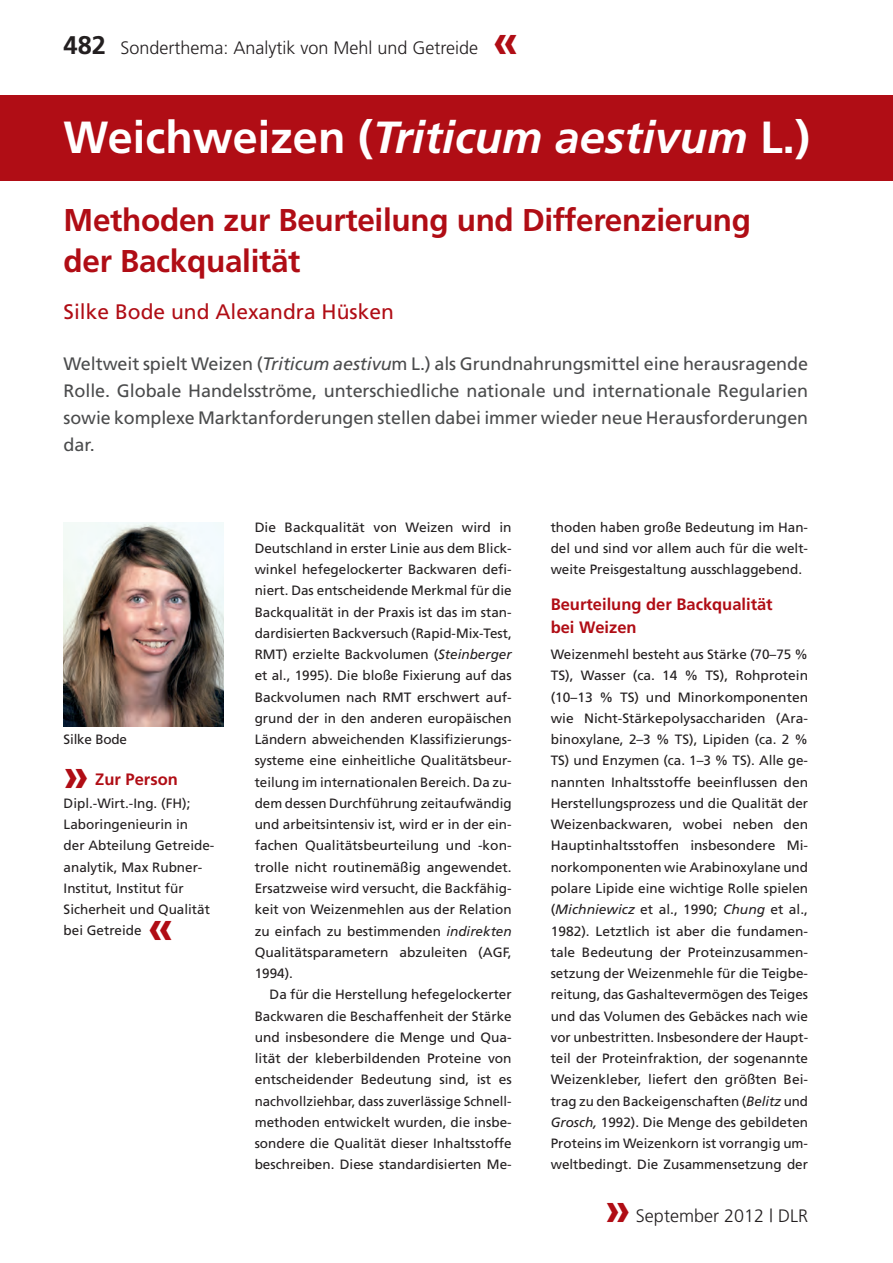
<style>
.page{position:relative;width:893px;height:1263px;background:#fff}
.page>*{position:absolute;margin:0;border:0;box-sizing:border-box;transform-origin:0 0}
.t1{font:700 46.5px "Frutiger";color:#b00d15}
.t2{font:italic 700 45px "Frutiger";color:#fff}
.t3{font:700 31.5px/40.5px "Frutiger";letter-spacing:-.01em;color:#b00d15}
.t4{font:21px "Frutiger";color:#b00d15}
.t5{font:18px/27px "Frutiger";letter-spacing:-.005em;color:#4b4c4d;text-align:justify}
.t6{font:300 18px "Frutiger";color:#231f20}
.t7{font:700 16.5px/22.5px "Frutiger";color:#b00d15}
.t8{font:13.5px/21.3px "Frutiger";color:#231f20;text-align:justify}
.s1{font-weight:700;font-size:25.5px}
.s2{font-weight:700;font-size:46.5px;color:#b00d15}
.s3{font-style:normal}
.s4{font-style:italic}
</style>
<div class="page">
<div style="left:0;top:96px;width:892px;height:85px;background:#b00d15"></div>
<img style="left:64px;top:522px;width:160px;height:204px">
<h3 class="t6" style="left:64px;top:40px;width:456px"><span class="s1">482</span> Sonderthema: Analytik von Mehl und Getreide <span class="s2">«</span></h3>
<h2 class="t2" style="left:64px;top:120px;width:748px"><span class="s3">Weichweizen (</span>Triticum aestivum <span class="s3">L.)</span></h2>
<h3 class="t3" style="left:64px;top:203px;width:689px">Methoden zur Beurteilung und Differenzierung der Backqualität</h3>
<h3 class="t4" style="left:64px;top:304px;width:332px">Silke Bode und Alexandra Hüsken</h3>
<p class="t5" style="left:64px;top:351px;width:746px">Weltweit spielt Weizen (<span class="s4">Triticum aestivu</span>m L.) als Grundnahrungsmittel eine herausragende Rolle. Globale Handelsströme, unterschiedliche nationale und internationale Regularien sowie komplexe Marktanforderungen stellen dabei immer wieder neue Herausforderungen dar.</p>
<p class="t8" style="left:64px;top:730px;width:65px">Silke Bode</p>
<h1 class="t1" style="left:64px;top:756px;width:27px">»</h1>
<p class="t7" style="left:95px;top:769px;width:84px">Zur Person</p>
<p class="t8" style="left:64px;top:794px;width:152px;text-align:left">Dipl.-Wirt.-Ing. (FH);<br>Laboringenieurin in<br>der Abteilung Getreide&shy;analytik, Max Rubner-<br>Institut, Institut für<br>Sicherheit und Qualität bei Getreide</p>
<h1 class="t1" style="left:147px;top:908px;width:27px">«</h1>
<p class="t8" style="left:255px;top:517px;width:258px">Die Backqualität von Weizen wird in Deutschland in erster Linie aus dem Blick&shy;winkel hefegelockerter Backwaren defi&shy;niert. Das entscheidende Merkmal für die Backqualität in der Praxis ist das im stan&shy;dardisierten Backversuch (Rapid-Mix-Test, RMT) erzielte Backvolumen (<span class="s4">Steinberger </span>et al., 1995). Die bloße Fixierung auf das Backvolumen nach RMT erschwert auf&shy;grund der in den anderen europäischen Ländern abweichenden Klassifizierungs&shy;systeme eine einheitliche Qualitätsbeur&shy;teilung im internationalen Bereich. Da zu&shy;dem dessen Durchführung zeitaufwändig und arbeitsintensiv ist, wird er in der ein&shy;fachen Qualitätsbeurteilung und -kon&shy;trolle nicht routinemäßig angewendet.<br>Ersatzweise wird versucht, die Backfähig&shy;keit von Weizenmehlen aus der Relation zu einfach zu bestimmenden <span class="s4">indirekten </span>Qualitätsparametern abzuleiten (AGF, 1994).</p>
<p class="t8" style="left:255px;top:985px;width:258px;text-indent:15px">Da für die Herstellung hefegelockerter Backwaren die Beschaffenheit der Stärke und insbesondere die Menge und Qua&shy;lität der kleberbildenden Proteine von entscheidender Bedeutung sind, ist es nachvollziehbar, dass zuverlässige Schnell&shy;methoden entwickelt wurden, die insbe&shy;sondere die Qualität dieser Inhaltsstoffe beschreiben. Diese standardisierten Me-</p>
<p class="t8" style="left:550px;top:517px;width:259px">thoden haben große Bedeutung im Han&shy;del und sind vor allem auch für die welt&shy;weite Preisgestaltung ausschlaggebend.</p>
<p class="t7" style="left:550px;top:595px;width:223px">Beurteilung der Backqualität bei Weizen</p>
<p class="t8" style="left:550px;top:645px;width:259px">Weizenmehl besteht aus Stärke (70–75 % TS), Wasser (ca. 14 % TS), Rohprotein (10–13 % TS) und Minorkomponenten wie Nicht-Stärkepolysacchariden (Ara&shy;binoxylane, 2–3 % TS), Lipiden (ca. 2 % TS) und Enzymen (ca. 1–3 % TS). Alle ge&shy;nannten Inhaltsstoffe beeinflussen den Herstellungsprozess und die Qualität der Weizenbackwaren, wobei neben den Hauptinhaltsstoffen insbesondere Mi&shy;norkomponenten wie Arabinoxylane und polare Lipide eine wichtige Rolle spielen (<span class="s4">Michniewicz</span> et al., 1990; <span class="s4">Chung</span> et al., 1982). Letztlich ist aber die fundamen&shy;tale Bedeutung der Proteinzusammen&shy;setzung der Weizenmehle für die Teigbe&shy;reitung, das Gashaltevermögen des Teiges und das Volumen des Gebäckes nach wie vor unbestritten. Insbesondere der Haupt&shy;teil der Proteinfraktion, der sogenannte Weizenkleber, liefert den größten Bei&shy;trag zu den Backeigenschaften (<span class="s4">Belitz</span> und <span class="s4">Grosch,</span> 1992). Die Menge des gebildeten Proteins im Weizenkorn ist vorrangig um&shy;weltbedingt. Die Zusammensetzung der</p>
<h1 class="t1" style="left:605px;top:1190px;width:27px">»</h1>
<h3 class="t6" style="left:636px;top:1208px;width:174px">September 2012 | DLR</h3>
</div>
